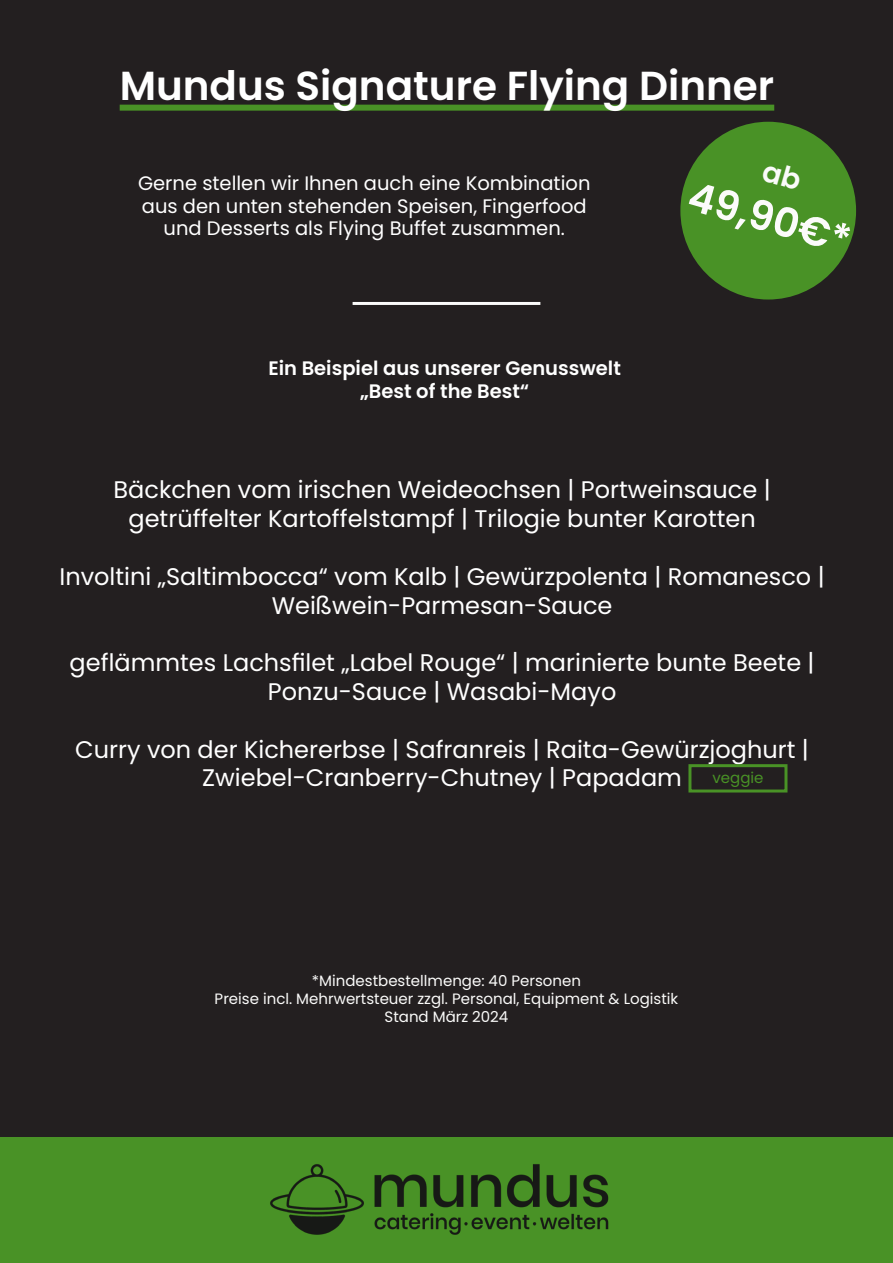
<style>
.page{position:relative;width:893px;height:1263px;background:#fff}
.page>*{position:absolute;margin:0;border:0;box-sizing:border-box;transform-origin:0 0}
.t1{font:600 40.5px "Poppins";color:#fff}
.t2{font:600 40.5px "Poppins";color:#fbfbfa}
.t3{font:24px/28.8px "Poppins";color:#fff;text-align:center}
.t4{font:19.5px/22.5px "Poppins";color:#fff;text-align:center}
.t5{font:600 19.5px "Poppins";color:#fff}
.t6{font:15px "Poppins";color:#fbfbfa}
.t7{font:15px "Poppins";color:#499226}
</style>
<div class="page">
<div style="left:0;top:0;width:893px;height:1137px;background:#231f20"></div>
<div style="left:0;top:1137px;width:893px;height:126px;background:#499226"></div>
<div style="left:120px;top:105px;width:654px;height:6px;background:#499226"></div>
<hr style="left:353px;top:302px;width:187px;height:3px;background:#fbfbfa">
<div style="left:680px;top:122px;width:176px;height:177px;background:#499226;border-radius:50%"></div>
<div style="left:688px;top:764px;width:99px;height:28px;border:3px solid #499226"></div>
<img style="left:270px;top:1164px;width:339px;height:71px">
<p class="t1" style="left:120px;top:62px;width:656px">Mundus Signature Flying Dinner</p>
<p class="t4" style="left:138px;top:172px;width:454px">Gerne stellen wir Ihnen auch eine Kombination aus den unten stehenden Speisen, Fingerfood und Desserts als Flying Buffet zusammen.</p>
<p class="t5" style="left:268px;top:357px;width:354px">Ein Beispiel aus unserer Genusswelt</p>
<p class="t5" style="left:360px;top:380px;width:171px">„Best of the Best“</p>
<p class="t2" style="left:696px;top:173px;width:169px;rotate:16deg">49,90€*</p>
<p class="t3" style="left:114px;top:476px;width:659px">Bäckchen vom irischen Weideochsen | Portweinsauce |</p>
<p class="t3" style="left:129px;top:504px;width:629px">getrüffelter Kartoffelstampf | Trilogie bunter Karotten</p>
<p class="t3" style="left:60px;top:562px;width:767px">Involtini „Saltimbocca“ vom Kalb | Gewürzpolenta | Romanesco |<br>Weißwein-Parmesan-Sauce</p>
<p class="t3" style="left:70px;top:648px;width:746px">geflämmtes Lachsfilet „Label Rouge“ | marinierte bunte Beete |<br>Ponzu-Sauce | Wasabi-Mayo</p>
<p class="t3" style="left:75px;top:735px;width:735px">Curry von der Kichererbse | Safranreis | Raita-Gewürzjoghurt |<br>Zwiebel-Cranberry-Chutney | Papadam</p>
<p class="t7" style="left:712px;top:769px;width:52px">veggie</p>
<p class="t6" style="left:312px;top:972px;width:270px">*Mindestbestellmenge: 40 Personen</p>
<p class="t6" style="left:215px;top:990px;width:465px">Preise incl. Mehrwertsteuer zzgl. Personal, Equipment &amp; Logistik</p>
<p class="t6" style="left:385px;top:1008px;width:125px">Stand März 2024</p>
</div>
